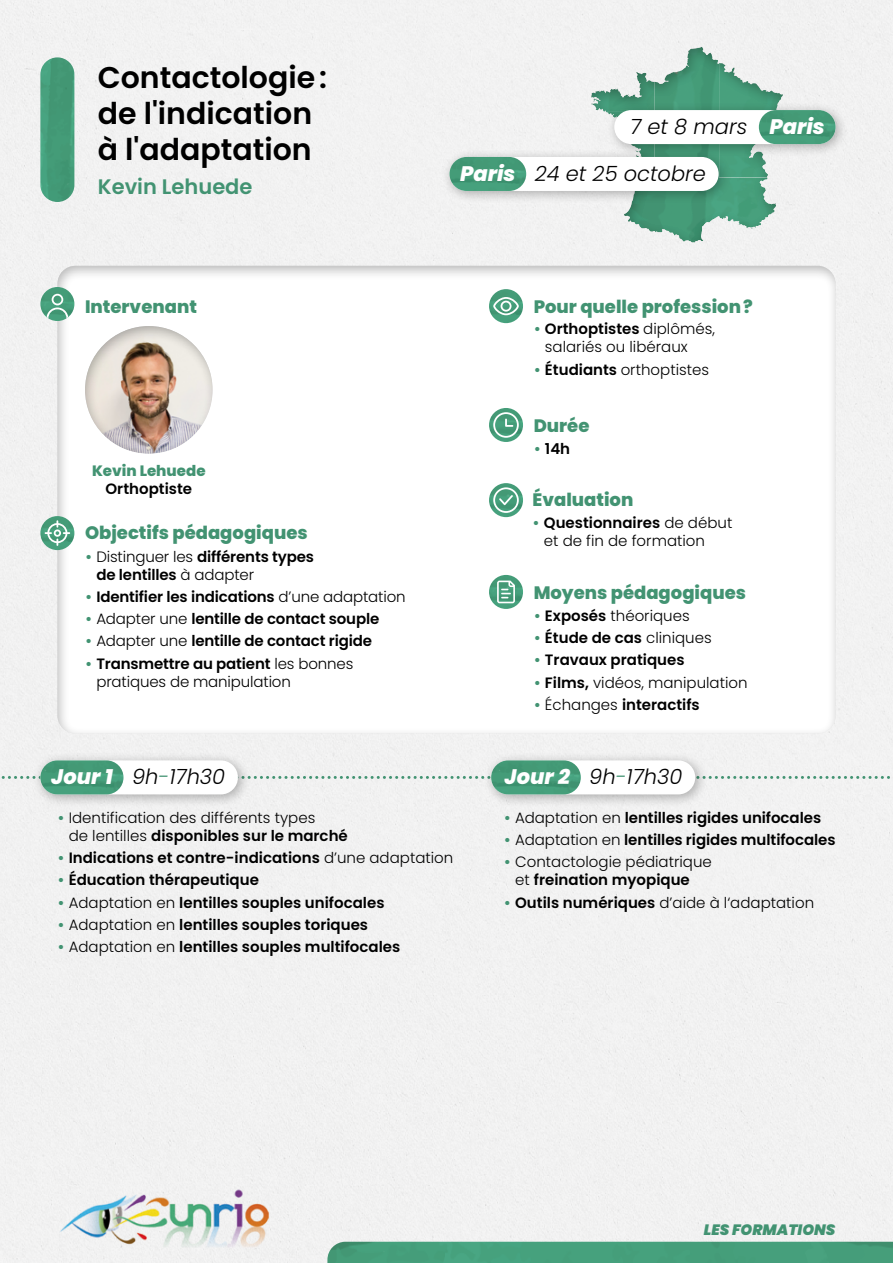
<style>
.page{position:relative;width:893px;height:1263px;background:#f1f1f1}
.page>*{position:absolute;margin:0;border:0;box-sizing:border-box;transform-origin:0 0}
.t1{font:600 30px/36px "Poppins";color:#000}
.t2{font:italic 300 21px "Poppins";color:#000}
.t3{font:italic 800 21px "Poppins";color:#fff}
.t4{font:600 21px "Poppins";color:#429372}
.t5{font:800 18px "Poppins";color:#429372}
.t6{font:600 15px/18px "Poppins";color:#000}
.t7{font:300 15px/18px "Poppins";color:#000}
.t8{font:italic 900 15px "Poppins";color:#429372}
.t9{font:800 15px "Poppins";color:#429372}
.s1{color:#429372}
.s2{font-weight:300}
.s3{font-weight:600;color:#429372}
.s4{font-weight:600}
</style>
<div class="page">
<div style="left:44px;top:255px;width:806px;height:479px;background:#000;opacity:.3"></div>
<div style="left:577px;top:37px;width:219px;height:207px;background:#000;opacity:.3"></div>
<svg style="left:0;top:776px;width:893px;height:3px"></svg>
<img style="left:40px;top:57px;width:34px;height:145px;border-radius:17px">
<div style="left:32px;top:752px;width:219px;height:56px;background:#000;opacity:.3"></div>
<div style="left:40px;top:760px;width:198px;height:34px;background:#fff;border-radius:17px"></div>
<img style="left:40px;top:760px;width:84px;height:34px;border-radius:17px">
<img style="left:40px;top:287px;width:34px;height:34px;border-radius:17px">
<svg style="left:47px;top:294px;width:21px;height:25px"></svg>
<div style="left:482px;top:752px;width:226px;height:56px;background:#000;opacity:.3"></div>
<div style="left:491px;top:760px;width:204px;height:34px;background:#fff;border-radius:17px"></div>
<img style="left:491px;top:760px;width:90px;height:34px;border-radius:17px">
<div style="left:327px;top:1242px;width:566px;height:21px;background:#469f7c"></div>
<img style="left:489px;top:289px;width:34px;height:34px;border-radius:17px">
<svg style="left:493px;top:297px;width:26px;height:18px"></svg>
<img style="left:489px;top:408px;width:34px;height:34px;border-radius:17px">
<svg style="left:493px;top:412px;width:26px;height:26px"></svg>
<img style="left:40px;top:516px;width:34px;height:34px;border-radius:17px">
<svg style="left:45px;top:520px;width:25px;height:26px"></svg>
<img style="left:489px;top:575px;width:34px;height:34px;border-radius:17px">
<svg style="left:497px;top:581px;width:18px;height:22px"></svg>
<img style="left:489px;top:483px;width:34px;height:34px;border-radius:17px">
<svg style="left:493px;top:487px;width:26px;height:26px"></svg>
<div style="left:441px;top:149px;width:291px;height:55px;background:#000;opacity:.3"></div>
<div style="left:449px;top:157px;width:270px;height:34px;background:#fff;border-radius:17px"></div>
<img style="left:449px;top:157px;width:77px;height:34px;border-radius:17px">
<div style="left:72px;top:315px;width:154px;height:140px;background:#000;opacity:.3"></div>
<div style="left:606px;top:102px;width:243px;height:56px;background:#000;opacity:.3"></div>
<div style="left:614px;top:110px;width:222px;height:34px;background:#fff;border-radius:17px"></div>
<img style="left:759px;top:110px;width:77px;height:34px;border-radius:17px">
<img style="left:43px;top:1185px;width:241px;height:67px">
<p class="t1" style="left:98px;top:59px;width:231px">Contactologie: de l'indication à l'adaptation</p>
<p class="t4" style="left:98px;top:174px;width:156px">Kevin Lehuede</p>
<p class="t5" style="left:85px;top:296px;width:113px">Intervenant</p>
<p class="t9" style="left:92px;top:462px;width:115px">Kevin Lehuede</p>
<p class="t6" style="left:106px;top:480px;width:88px">Orthoptiste</p>
<p class="t5" style="left:85px;top:523px;width:224px">Objectifs pédagogiques</p>
<p class="t6" style="left:96px;top:547px;width:219px;text-indent:-11px"><span class="s1">•</span> <span class="s2">Distinguer les</span> différents types de lentilles <span class="s2">à adapter</span></p>
<p class="t6" style="left:85px;top:588px;width:322px"><span class="s1">•</span> Identifier les indications <span class="s2">d’une adaptation</span></p>
<p class="t6" style="left:85px;top:610px;width:296px"><span class="s1">•</span> <span class="s2">Adapter une</span> lentille de contact souple</p>
<p class="t6" style="left:85px;top:632px;width:288px"><span class="s1">•</span> <span class="s2">Adapter une</span> lentille de contact rigide</p>
<p class="t7" style="left:96px;top:654px;width:259px;text-indent:-11px"><span class="s3">•</span> <span class="s4">Transmettre au patient</span> les bonnes pratiques de manipulation</p>
<p class="t3" style="left:51px;top:765px;width:63px">Jour 1</p>
<p class="t2" style="left:132px;top:765px;width:95px">9h<span class="s1">-</span>17h30</p>
<p class="t2" style="left:630px;top:115px;width:119px">7 et 8 mars</p>
<p class="t3" style="left:769px;top:115px;width:57px">Paris</p>
<p class="t3" style="left:460px;top:161px;width:57px">Paris</p>
<p class="t2" style="left:535px;top:161px;width:173px">24 et 25 octobre</p>
<p class="t5" style="left:534px;top:296px;width:221px">Pour quelle profession?</p>
<p class="t7" style="left:545px;top:320px;width:171px;text-indent:-11px"><span class="s3">•</span> <span class="s4">Orthoptistes</span> diplômés, salariés ou libéraux</p>
<p class="t7" style="left:534px;top:360px;width:177px"><span class="s3">•</span> <span class="s4">Étudiants</span> orthoptistes</p>
<p class="t5" style="left:534px;top:415px;width:57px">Durée</p>
<p class="t6" style="left:534px;top:440px;width:38px"><span class="s1">•</span> 14h</p>
<p class="t5" style="left:533px;top:489px;width:102px">Évaluation</p>
<p class="t7" style="left:544px;top:514px;width:190px;text-indent:-11px"><span class="s3">•</span> <span class="s4">Questionnaires</span> de début et de fin de formation</p>
<p class="t5" style="left:534px;top:582px;width:214px">Moyens pédagogiques</p>
<p class="t7" style="left:534px;top:607px;width:158px"><span class="s3">•</span> <span class="s4">Exposés</span> théoriques</p>
<p class="t6" style="left:534px;top:629px;width:180px"><span class="s1">•</span> Étude de cas <span class="s2">cliniques</span></p>
<p class="t6" style="left:534px;top:651px;width:152px"><span class="s1">•</span> Travaux pratiques</p>
<p class="t7" style="left:534px;top:673px;width:215px"><span class="s3">•</span> <span class="s4">Films,</span> vidéos, manipulation</p>
<p class="t6" style="left:534px;top:696px;width:168px"><span class="s1">•</span> <span class="s2">Échanges</span> interactifs</p>
<p class="t3" style="left:505px;top:765px;width:67px">Jour 2</p>
<p class="t2" style="left:589px;top:765px;width:95px">9h<span class="s1">-</span>17h30</p>
<p class="t7" style="left:69px;top:809px;width:281px;text-indent:-11px"><span class="s3">•</span> Identification des différents types<br>de lentilles <span class="s4">disponibles sur le marché</span></p>
<p class="t6" style="left:57px;top:849px;width:397px"><span class="s1">•</span> Indications et contre-indications <span class="s2">d’une adaptation</span></p>
<p class="t6" style="left:57px;top:871px;width:203px"><span class="s1">•</span> Éducation thérapeutique</p>
<p class="t6" style="left:57px;top:893px;width:329px"><span class="s1">•</span> <span class="s2">Adaptation en</span> lentilles souples unifocales</p>
<p class="t6" style="left:57px;top:916px;width:312px"><span class="s1">•</span> <span class="s2">Adaptation en</span> lentilles souples toriques</p>
<p class="t6" style="left:57px;top:938px;width:344px"><span class="s1">•</span> <span class="s2">Adaptation en</span> lentilles souples multifocales</p>
<p class="t6" style="left:504px;top:809px;width:319px"><span class="s1">•</span> <span class="s2">Adaptation en</span> lentilles rigides unifocales</p>
<p class="t6" style="left:504px;top:831px;width:333px"><span class="s1">•</span> <span class="s2">Adaptation en</span> lentilles rigides multifocales</p>
<p class="t7" style="left:515px;top:853px;width:198px;text-indent:-11px"><span class="s3">•</span> Contactologie pédiatrique et <span class="s4">freination myopique</span></p>
<p class="t7" style="left:504px;top:893px;width:312px"><span class="s3">•</span> <span class="s4">Outils numériques</span> d’aide à l‘adaptation</p>
<p class="t8" style="left:704px;top:1221px;width:133px">LES FORMATIONS</p>
</div>
